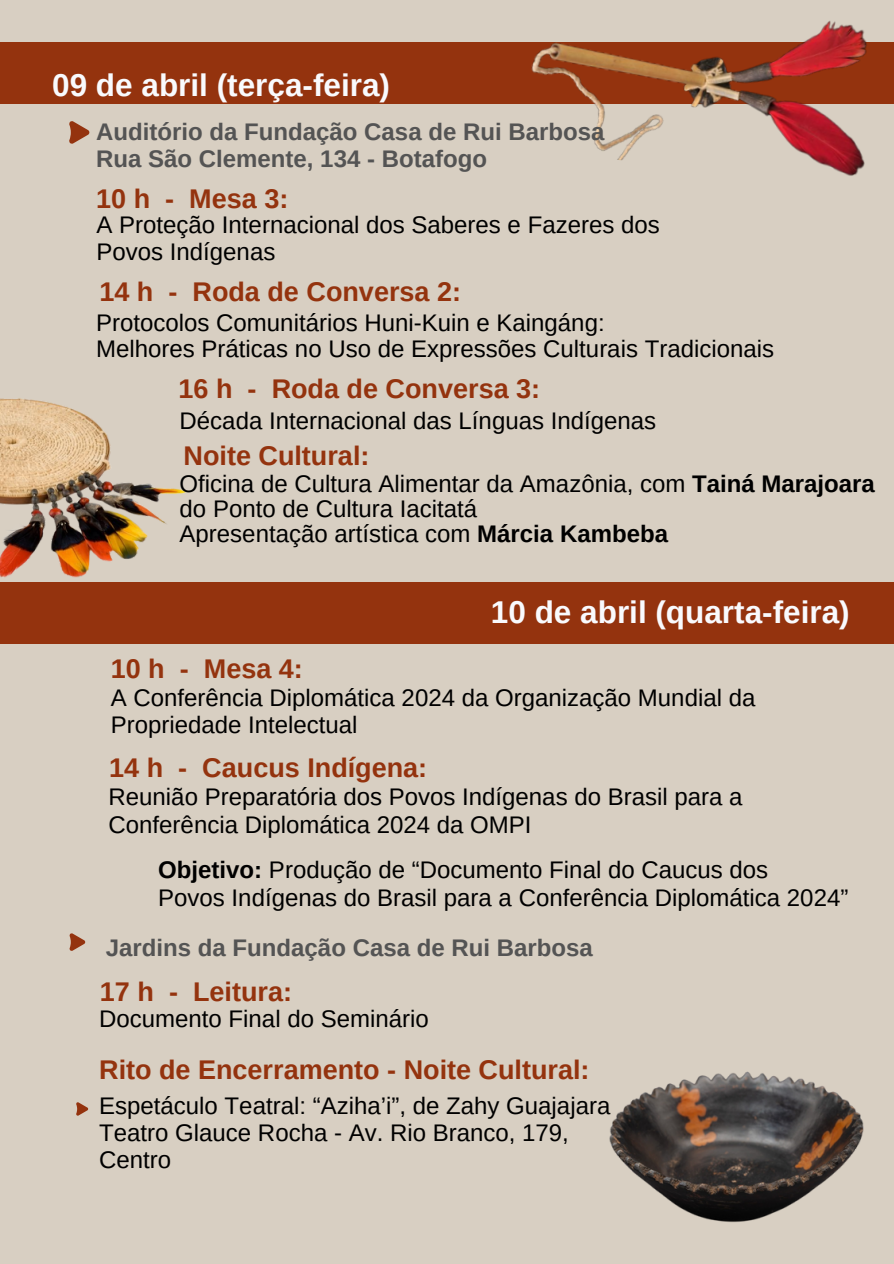
<style>
.page{position:relative;width:894px;height:1264px;background:#fff}
.page>*{position:absolute;margin:0;border:0;box-sizing:border-box;transform-origin:0 0}
.t1{font:700 31.5px "Arimo";color:#f9fafd}
.t2{font:700 27px "Arimo";color:#94330e}
.t3{font:24px/24.8px "Arimo";color:#000}
.t4{font:700 24px/27px "Arimo";color:#545454}
.s1{font-weight:700}
</style>
<div class="page">
<div style="left:0;top:0;width:893px;height:1263px;background:#d8cfc2"></div>
<div style="left:0;top:42px;width:893px;height:62px;background:#94330e"></div>
<div style="left:0;top:582px;width:893px;height:61px;background:#94330e"></div>
<img style="left:609px;top:1071px;width:255px;height:152px">
<svg style="left:69px;top:121px;width:20px;height:22px"></svg>
<img style="left:0;top:398px;width:186px;height:180px">
<img style="left:531px;top:20px;width:336px;height:156px">
<svg style="left:69px;top:933px;width:16px;height:18px"></svg>
<svg style="left:76px;top:1102px;width:12px;height:13px"></svg>
<h2 class="t1" style="left:52px;top:67px;width:339px">09 de abril (terça-feira)</h2>
<p class="t4" style="left:96px;top:118px;width:509px">Auditório da Fundação Casa de Rui Barbosa<br>Rua São Clemente, 134 - Botafogo</p>
<p class="t2" style="left:96px;top:184px;width:194px">10 h - Mesa 3:</p>
<h2 class="t3" style="left:96px;top:213px;width:564px">A Proteção Internacional dos Saberes e Fazeres dos</h2>
<p class="t3" style="left:96px;top:240px;width:180px">Povos Indígenas</p>
<p class="t2" style="left:99px;top:277px;width:363px">14 h - Roda de Conversa 2:</p>
<p class="t3" style="left:96px;top:311px;width:510px">Protocolos Comunitários Huni-Kuin e Kaingáng:</p>
<h2 class="t3" style="left:96px;top:336px;width:679px">Melhores Práticas no Uso de Expressões Culturais Tradicionais</h2>
<p class="t2" style="left:178px;top:374px;width:363px">16 h - Roda de Conversa 3:</p>
<p class="t3" style="left:179px;top:408px;width:478px">Década Internacional das Línguas Indígenas</p>
<h2 class="t2" style="left:183px;top:441px;width:187px">Noite Cultural:</h2>
<h3 class="t3" style="left:179px;top:471px;width:696px">Oficina de Cultura Alimentar da Amazônia, com <span class="s1">Tainá Marajoara </span>do Ponto de Cultura Iacitatá</h3>
<h2 class="t3" style="left:179px;top:521px;width:490px">Apresentação artística com <span class="s1">Márcia Kambeba</span></h2>
<p class="t2" style="left:111px;top:653px;width:194px">10 h - Mesa 4:</p>
<h2 class="t1" style="left:491px;top:594px;width:360px">10 de abril (quarta-feira)</h2>
<h1 class="t3" style="left:111px;top:685px;width:646px">A Conferência Diplomática 2024 da Organização Mundial da</h1>
<h2 class="t3" style="left:111px;top:712px;width:248px">Propriedade Intelectual</h2>
<p class="t2" style="left:109px;top:752px;width:319px">14 h - Caucus Indígena:</p>
<p class="t3" style="left:109px;top:784px;width:635px">Reunião Preparatória dos Povos Indígenas do Brasil para a</p>
<p class="t3" style="left:109px;top:812px;width:424px">Conferência Diplomática 2024 da OMPI</p>
<p class="t3" style="left:158px;top:857px;width:611px"><span class="s1">Objetivo:</span> Produção de “Documento Final do Caucus dos</p>
<p class="t3" style="left:158px;top:885px;width:691px">Povos Indígenas do Brasil para a Conferência Diplomática 2024”</p>
<h2 class="t4" style="left:106px;top:934px;width:488px">Jardins da Fundação Casa de Rui Barbosa</h2>
<p class="t2" style="left:100px;top:976px;width:193px">17 h - Leitura:</p>
<p class="t3" style="left:99px;top:1006px;width:331px">Documento Final do Seminário</p>
<p class="t2" style="left:99px;top:1054px;width:492px">Rito de Encerramento - Noite Cultural:</p>
<p class="t3" style="left:99px;top:1092px;width:512px">Espetáculo Teatral: “Aziha’i”, de Zahy Guajajara</p>
<p class="t3" style="left:99px;top:1118px;width:471px;line-height:27px">Teatro Glauce Rocha - Av. Rio Branco, 179,<br>Centro</p>
</div>
